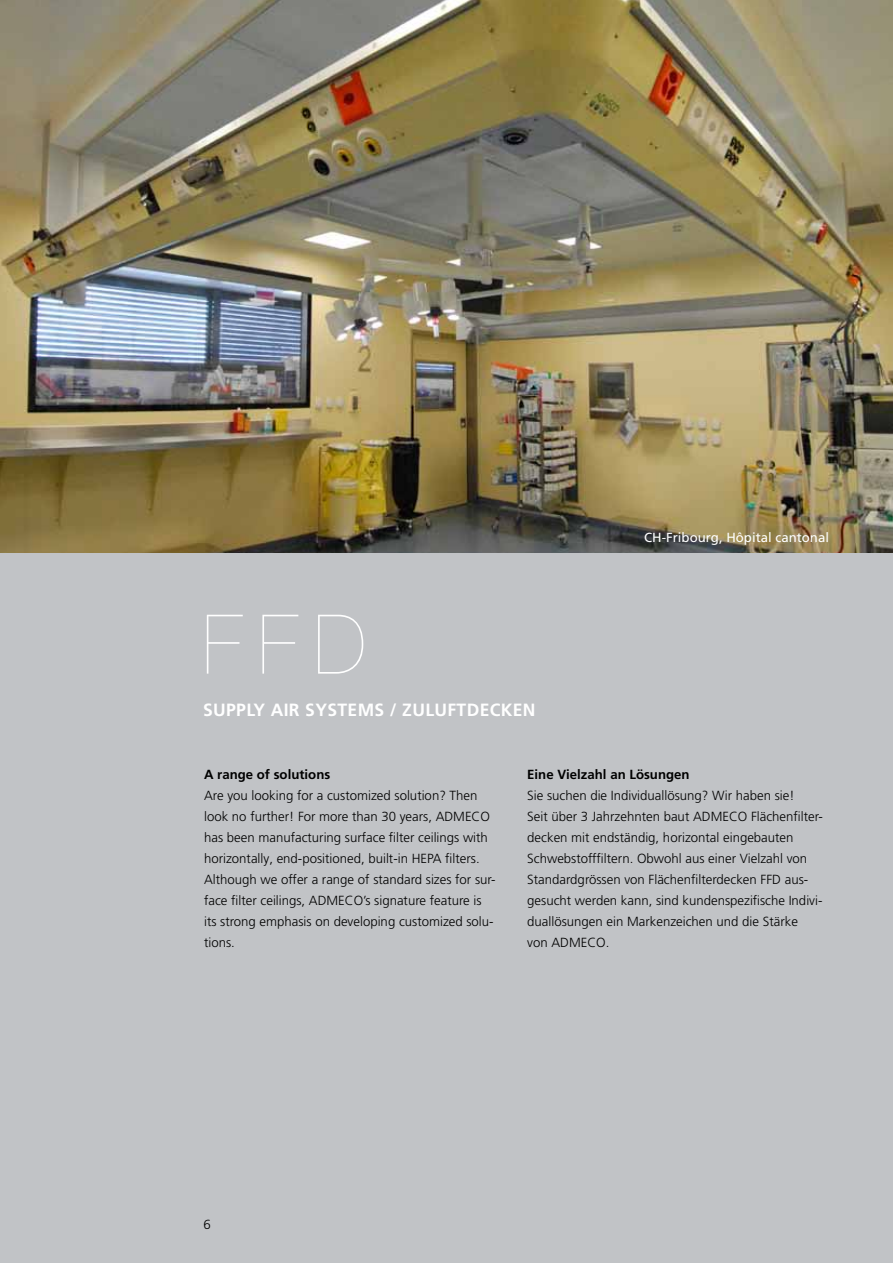
<style>
.page{position:relative;width:893px;height:1263px;background:#c1c3c6}
.page>*{position:absolute;margin:0;border:0;box-sizing:border-box;transform-origin:0 0}
.t1{font:200 82.5px "Helvetica Neue LT Pro";color:#fff}
.t2{font:700 17.7px "Frutiger LT Pro";letter-spacing:.02em;color:#fff}
.t3{font:300 13.2px/21px "Frutiger LT Pro";color:#000}
.t4{font:700 13.2px "Frutiger LT Pro";color:#000}
.t5{font:13.2px "Frutiger LT Pro";color:#fff}
</style>
<div class="page">
<img style="left:0;top:0;width:893px;height:553px">
<h1 class="t1" style="left:202px;top:596px;width:166px">FFD</h1>
<h2 class="t2" style="left:203px;top:700px;width:334px">Supply air systems / Zuluftdecken</h2>
<p class="t5" style="left:644px;top:530px;width:186px">CH-Fribourg, Hôpital cantonal</p>
<p class="t4" style="left:204px;top:766px;width:128px">A range of solutions</p>
<p class="t3" style="left:204px;top:785px;width:293px">Are you looking for a customized solution? Then look no further! For more than 30 years, ADMECO has been manufacturing surface filter ceilings with horizontally, end-positioned, built-in HEPA filters.<br>Although we offer a range of standard sizes for sur&shy;face filter ceilings, ADMECO’s signature feature is its strong emphasis on developing customized solu&shy;tions.</p>
<p class="t4" style="left:527px;top:766px;width:164px">Eine Vielzahl an Lösungen</p>
<p class="t3" style="left:527px;top:785px;width:297px">Sie suchen die Individuallösung? Wir haben sie!<br>Seit über 3 Jahrzehnten baut ADMECO Flächenfilter&shy;decken mit endständig, horizontal eingebauten Schwebstofffiltern. Obwohl aus einer Vielzahl von Standardgrössen von Flächenfilterdecken FFD aus&shy;gesucht werden kann, sind kundenspezifische Indivi&shy;duallösungen ein Markenzeichen und die Stärke<br>von ADMECO.</p>
<p class="t3" style="left:203px;top:1213px;width:9px">6</p>
</div>
